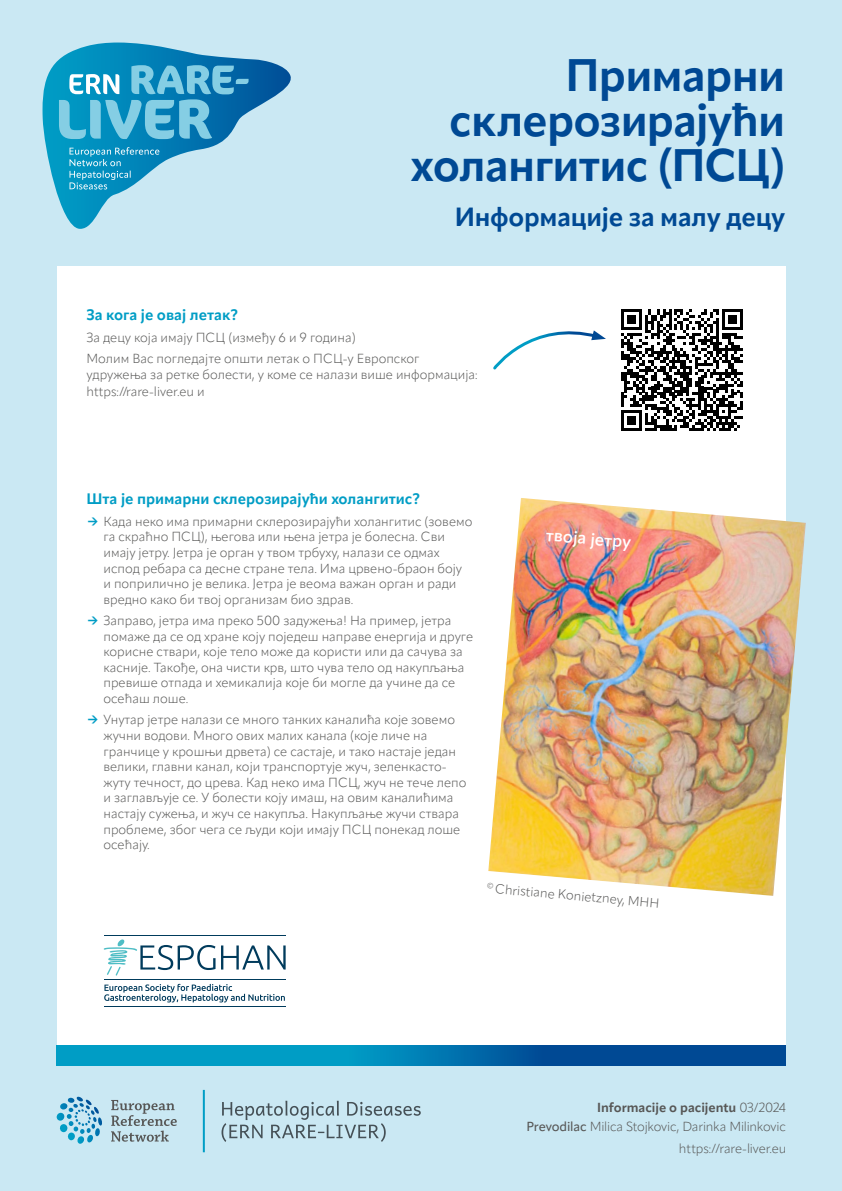
<style>
.page{position:relative;width:842px;height:1191px;background:#cae8f3}
.page>*{position:absolute;margin:0;border:0;box-sizing:border-box;transform-origin:0 0}
.t1{font:700 45px/45px "Apparat";letter-spacing:-.02em;color:#004994;text-align:right}
.t2{font:700 26px "Apparat";letter-spacing:-.01em;color:#004994}
.t3{font:600 17px "Apparat";color:#fff}
.t4{font:700 15px "Apparat";color:#009dc5}
.t5{font:300 13px/15.6px "Apparat";color:#575756}
.t6{font:300 13px/19px "Apparat";letter-spacing:-.02em;color:#575756;text-align:right}
.s1{font-weight:700;color:#009dc5}
.s2{font-weight:700}
.s3{font-weight:500}
</style>
<div class="page">
<div style="left:57px;top:266px;width:728px;height:793px;background:#fff"></div>
<svg style="left:57px;top:1046px;width:728px;height:19px;background:#0076ae"></svg>
<svg style="left:43px;top:43px;width:248px;height:186px"></svg>
<svg style="left:59px;top:65px;width:190px;height:74px;background:#40a3ca"></svg>
<svg style="left:70px;top:147px;width:89px;height:42px;background:#34a3ca"></svg>
<img style="left:221px;top:1106px;width:200px;height:30px">
<img style="left:222px;top:1100px;width:141px;height:15px">
<img style="left:222px;top:1123px;width:164px;height:19px">
<svg style="left:111px;top:1100px;width:66px;height:41px"></svg>
<svg style="left:57px;top:1096px;width:45px;height:48px"></svg>
<hr style="left:203px;top:1089px;width:2px;height:63px;background:#009dc5">
<svg style="left:621px;top:309px;width:122px;height:122px"></svg>
<img style="left:488px;top:498px;width:318px;height:398px">
<svg style="left:493px;top:330px;width:113px;height:40px"></svg>
<hr style="left:104px;top:979px;width:182px;height:1px;background:#003b5c">
<hr style="left:104px;top:935px;width:182px;height:1px;background:#003b5c">
<svg style="left:103px;top:939px;width:183px;height:36px"></svg>
<hr style="left:104px;top:1006px;width:182px;height:1px;background:#003b5c">
<svg style="left:104px;top:983px;width:181px;height:19px"></svg>
<h1 class="t1" style="left:411px;top:53px;width:376px">Примарни склерозирајући холангитис (ПСЦ)</h1>
<h2 class="t2" style="left:455px;top:201px;width:332px">Информације за малу децу</h2>
<p class="t4" style="left:86px;top:306px;width:153px">За кога је овај летак?</p>
<p class="t5" style="left:86px;top:326px;width:335px;line-height:21.3px">За децу која имају ПСЦ (између 6 и 9 година)<br>Молим Вас погледајте општи летак о ПСЦ-у Европског</p>
<p class="t5" style="left:86px;top:366px;width:393px;line-height:17px">удружења за ретке болести, у коме се налази више информација: https://rare-liver.eu и</p>
<p class="t4" style="left:86px;top:490px;width:335px">Шта је примарни склерозирајући холангитис?</p>
<p class="t5" style="left:103px;top:513px;width:370px;text-indent:-17px"><span class="s1">→</span> Када неко има примарни склерозирајући холангитис (зовемо га скраћно ПСЦ), његова или њена јетра је болесна. Сви имају јетру. Јетра је орган у твом трбуху, налази се одмах испод ребара са десне стране тела. Има црвено-браон боју и поприлично је велика. Јетра је веома важан орган и ради вредно како би твој организам био здрав.</p>
<p class="t5" style="left:103px;top:612px;width:371px;text-indent:-17px"><span class="s1">→</span> Заправо, јетра има преко 500 задужења! На пример, јетра помаже да се од хране коју поједеш направе енергија и друге корисне ствари, које тело може да користи или да сачува за касније. Такође, она чисти крв, што чува тело од накупљања превише отпада и хемикалија које би могле да учине да се осећаш лоше.</p>
<p class="t5" style="left:103px;top:712px;width:365px;text-indent:-17px"><span class="s1">→</span> Унутар јетре налази се много танких каналића које зовемо жучни водови. Много ових малих канала (које личе на гранчице у крошњи дрвета) се састаје, и тако настаје један велики, главни канал, који транспортује жуч, зеленкасто&shy;жуту течност, до црева. Кад неко има ПСЦ, жуч не тече лепо и заглављује се. У болести коју имаш, на овим каналићима настају сужења, и жуч се накупља. Накупљање жучи ствара проблеме, због чега се људи који имају ПСЦ понекад лоше осећају.</p>
<h3 class="t3" style="left:547px;top:524px;width:87px;rotate:5deg">твојa јетру</h3>
<p class="t5" style="left:487px;top:880px;width:175px;rotate:5deg"><sup>©</sup> Christiane Konietzney, MHH</p>
<p class="t6" style="left:526px;top:1098px;width:261px"><span class="s2">Informacije o pacijentu</span> 03/2024<br><span class="s3">Prevodilac</span> Milica Stojkovic, Darinka Milinkovic</p>
<p class="t5" style="left:679px;top:1141px;width:109px">https://rare-liver.eu</p>
</div>
